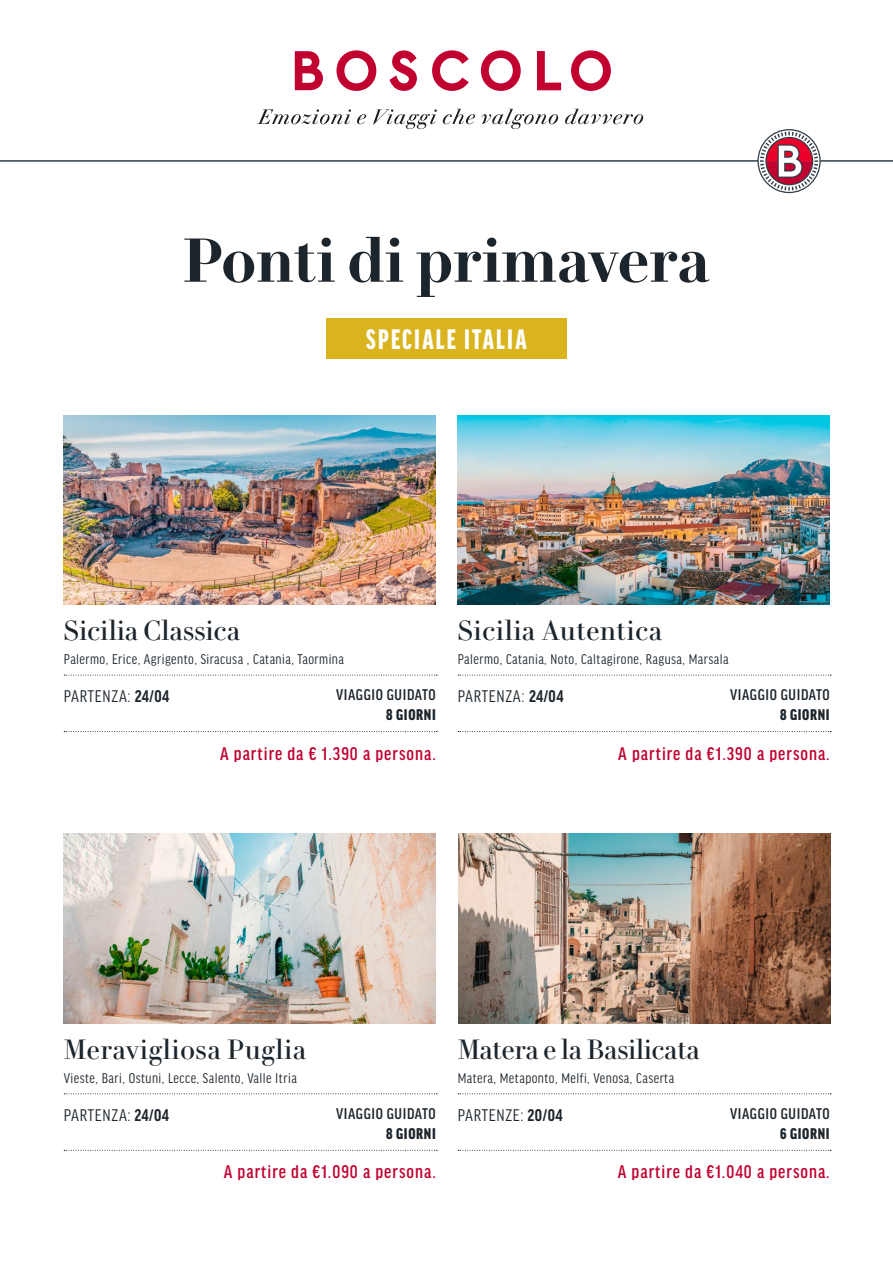
<style>
.page{position:relative;width:893px;height:1263px;background:#fff}
.page>*{position:absolute;margin:0;border:0;box-sizing:border-box;transform-origin:0 0}
.t1{font:600 60px "Le Jeune Deck";letter-spacing:.01em;color:#1d252c}
.t2{font:900 extra-condensed 30px "Good Headline Pro";letter-spacing:.075em;color:#fff}
.t3{font:27px "Le Jeune Deck";letter-spacing:.01em;color:#1d252c}
.t4{font:27px "Le Jeune Deck";letter-spacing:.03em;color:#1d252c}
.t5{font:500 condensed 19.5px "Good Headline Pro";letter-spacing:.05em;color:#c10230}
.t6{font:condensed 18px "Good Headline Pro";letter-spacing:.04em;color:#1d252c}
.t7{font:500 condensed 16.5px "Good Headline Pro";letter-spacing:.04em;color:#1d252c}
.t8{font:900 condensed 16.5px "Good Headline Pro";letter-spacing:.04em;color:#1d252c}
.t9{font:condensed 15px "Good Headline Pro";letter-spacing:.03em;color:#1d252c}
.s1{font-weight:700}
</style>
<div class="page">
<hr style="left:0;top:160px;width:893px;height:2px;background:#323e48">
<svg style="left:757px;top:129px;width:64px;height:64px"></svg>
<svg style="left:295px;top:51px;width:28px;height:39px"></svg>
<svg style="left:336px;top:50px;width:40px;height:41px"></svg>
<svg style="left:389px;top:50px;width:28px;height:41px"></svg>
<svg style="left:481px;top:50px;width:40px;height:41px"></svg>
<svg style="left:537px;top:51px;width:24px;height:39px"></svg>
<svg style="left:571px;top:50px;width:40px;height:41px"></svg>
<svg style="left:432px;top:50px;width:37px;height:41px"></svg>
<svg style="left:257px;top:109px;width:94px;height:15px"></svg>
<svg style="left:357px;top:114px;width:9px;height:10px"></svg>
<svg style="left:373px;top:109px;width:64px;height:20px"></svg>
<svg style="left:443px;top:109px;width:32px;height:15px"></svg>
<svg style="left:481px;top:109px;width:77px;height:20px"></svg>
<svg style="left:565px;top:109px;width:78px;height:15px"></svg>
<img style="left:458px;top:834px;width:373px;height:189px">
<img style="left:458px;top:415px;width:372px;height:189px">
<svg style="left:64px;top:731px;width:373px;height:1px"></svg>
<svg style="left:64px;top:675px;width:373px;height:1px"></svg>
<img style="left:64px;top:415px;width:372px;height:189px">
<svg style="left:458px;top:731px;width:373px;height:1px"></svg>
<svg style="left:458px;top:675px;width:373px;height:1px"></svg>
<img style="left:64px;top:834px;width:372px;height:189px">
<svg style="left:64px;top:1150px;width:373px;height:1px"></svg>
<svg style="left:64px;top:1093px;width:373px;height:1px"></svg>
<svg style="left:458px;top:1150px;width:373px;height:1px"></svg>
<svg style="left:458px;top:1093px;width:373px;height:1px"></svg>
<div style="left:326px;top:318px;width:241px;height:40px;background:#d9b41e"></div>
<h1 class="t1" style="left:183px;top:216px;width:528px">Ponti di primavera</h1>
<h2 class="t2" style="left:366px;top:324px;width:162px">SPECIALE ITALIA</h2>
<h3 class="t3" style="left:64px;top:611px;width:178px">Sicilia Classica</h3>
<p class="t9" style="left:64px;top:652px;width:282px">Palermo, Erice, Agrigento, Siracusa , Catania, Taormina</p>
<p class="t7" style="left:336px;top:687px;width:101px">VIAGGIO GUIDATO</p>
<p class="t8" style="left:386px;top:707px;width:51px">8 GIORNI</p>
<h3 class="t5" style="left:220px;top:744px;width:217px">A partire da € 1.390 a persona.</h3>
<p class="t6" style="left:64px;top:687px;width:107px">PARTENZA: <span class="s1">24/04</span></p>
<h3 class="t4" style="left:458px;top:611px;width:206px">Sicilia Autentica</h3>
<p class="t9" style="left:458px;top:652px;width:272px">Palermo, Catania, Noto, Caltagirone, Ragusa, Marsala</p>
<p class="t6" style="left:458px;top:687px;width:107px">PARTENZA: <span class="s1">24/04</span></p>
<p class="t7" style="left:730px;top:687px;width:101px">VIAGGIO GUIDATO</p>
<p class="t8" style="left:780px;top:707px;width:51px">8 GIORNI</p>
<h3 class="t5" style="left:618px;top:744px;width:213px">A partire da €1.390 a persona.</h3>
<h3 class="t4" style="left:64px;top:1030px;width:244px">Meravigliosa Puglia</h3>
<p class="t9" style="left:64px;top:1070px;width:235px">Vieste, Bari, Ostuni, Lecce, Salento, Valle Itria</p>
<p class="t6" style="left:64px;top:1106px;width:107px">PARTENZA: <span class="s1">24/04</span></p>
<p class="t7" style="left:336px;top:1106px;width:101px">VIAGGIO GUIDATO</p>
<p class="t8" style="left:386px;top:1126px;width:51px">8 GIORNI</p>
<h3 class="t5" style="left:224px;top:1163px;width:214px">A partire da €1.090 a persona.</h3>
<h3 class="t3" style="left:458px;top:1030px;width:244px">Matera e la Basilicata</h3>
<p class="t9" style="left:458px;top:1070px;width:218px">Matera, Metaponto, Melfi, Venosa, Caserta</p>
<p class="t6" style="left:458px;top:1106px;width:106px">PARTENZE: <span class="s1">20/04</span></p>
<p class="t7" style="left:730px;top:1106px;width:101px">VIAGGIO GUIDATO</p>
<p class="t8" style="left:780px;top:1126px;width:51px">6 GIORNI</p>
<h3 class="t5" style="left:618px;top:1163px;width:213px">A partire da €1.040 a persona.</h3>
</div>
